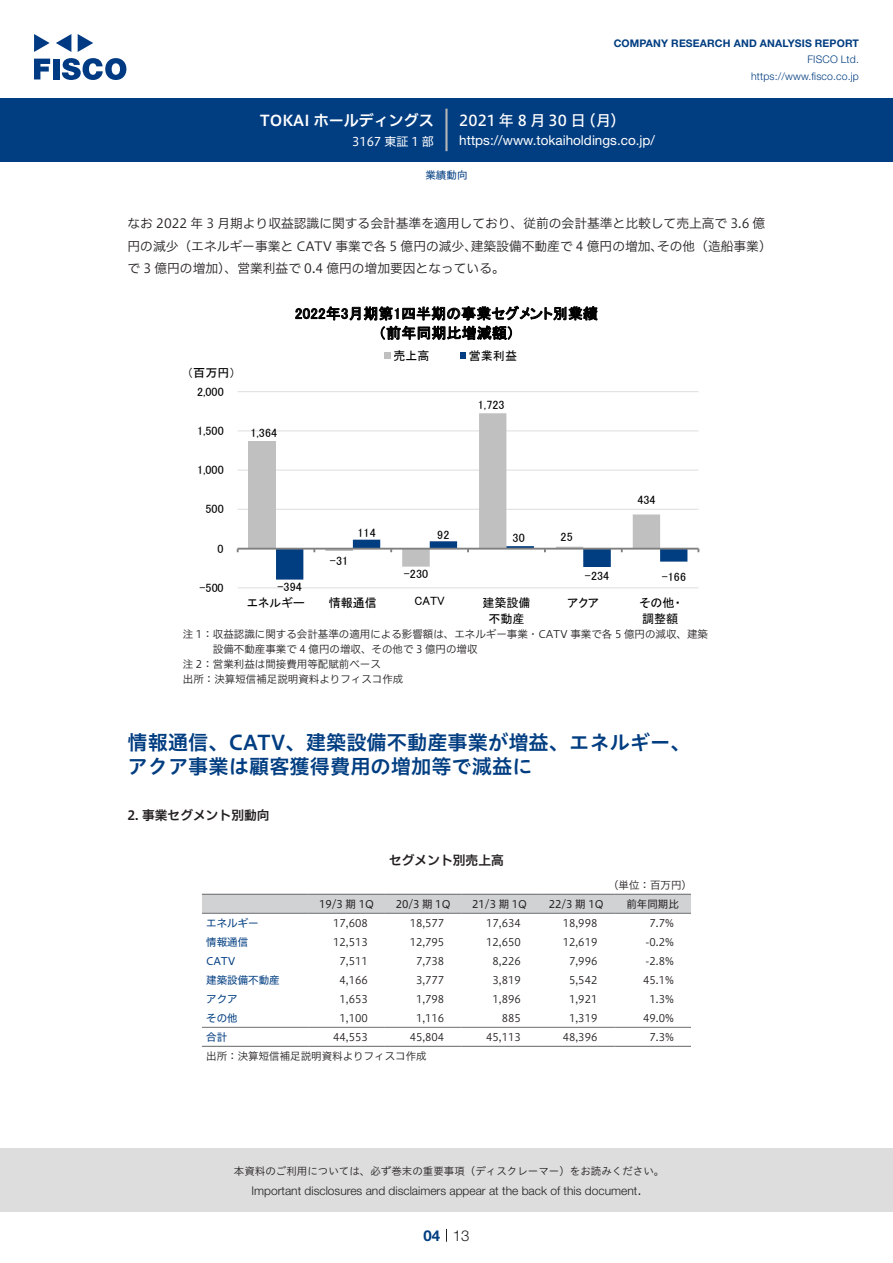
<style>
.page{position:relative;width:893px;height:1263px;background:#fff}
.page>*{position:absolute;margin:0;border:0;box-sizing:border-box;transform-origin:0 0}
.t1{font:20.25px/24px "Hiragino UD Sans Std W6";color:#003d81}
.t2{font:15px "Hiragino UD Sans F Std N W5";letter-spacing:.01em;color:#fff}
.t3{font:15px "Hiragino UD Sans F Std N W6";color:#fff}
.t4{font:300 15px "Helvetica Neue LT Std";color:#231f20}
.t5{font:700 15px "Helvetica Neue LT Std";color:#003d81}
.t6{font:14.85px/19.5px "MS P Gothic";letter-spacing:.01em;color:#000;text-align:center}
.t7{font:13.5px "Helvetica Neue LT Std";color:#fff}
.t8{font:12.75px/22.5px "Hiragino UD Sans F Std N W3";color:#231f20}
.t9{font:12.75px "Hiragino UD Sans F Std N W6";color:#231f20}
.t10{font:12.15px "MS P Gothic";color:#000}
.t11{font:12px "MS P Gothic";color:#000}
.t12{font:300 12px "Helvetica Neue LT Std";color:#231f20}
.t13{font:12px "Hiragino UD Sans F Std N W4";color:#fff}
.t14{font:10.5px "Hiragino UD Sans F Std N W3";color:#231f20}
.t15{font:10.5px "Hiragino UD Sans Std W3";color:#231f20}
.t16{font:10.5px "Hiragino UD Sans F Std N W4";color:#231f20}
.t17{font:700 10.5px "Helvetica Neue LT Std";letter-spacing:.015em;color:#003d81}
.t18{font:300 10.5px/16.5px "Helvetica Neue LT Std";letter-spacing:.015em;color:#003d81;text-align:right}
.t19{font:10.5px "Hiragino UD Sans F Std N W4";color:#003d81}
</style>
<div class="page">
<div style="left:0;top:1148px;width:893px;height:64px;background:#ddd"></div>
<svg style="left:34px;top:59px;width:16px;height:20px"></svg>
<div style="left:53px;top:59px;width:6px;height:20px;background:#003a83"></div>
<svg style="left:62px;top:58px;width:64px;height:22px"></svg>
<svg style="left:34px;top:34px;width:16px;height:18px"></svg>
<svg style="left:78px;top:34px;width:15px;height:18px"></svg>
<svg style="left:56px;top:34px;width:15px;height:18px"></svg>
<div style="left:0;top:98px;width:893px;height:64px;background:#003d81"></div>
<hr style="left:445px;top:109px;width:3px;height:42px;background:#b5b5b6">
<svg style="left:446px;top:1229px;width:1px;height:13px"></svg>
<hr style="left:238px;top:587px;width:460px;height:1px;background:#ddd">
<hr style="left:238px;top:509px;width:460px;height:1px;background:#ddd">
<hr style="left:238px;top:470px;width:460px;height:1px;background:#ddd">
<hr style="left:238px;top:430px;width:460px;height:1px;background:#ddd">
<hr style="left:238px;top:391px;width:460px;height:1px;background:#ddd">
<div style="left:249px;top:441px;width:27px;height:108px;background:#c0c0c0"></div>
<svg style="left:325px;top:413px;width:335px;height:127px"></svg>
<hr style="left:238px;top:548px;width:460px;height:2px;background:#808080">
<svg style="left:276px;top:540px;width:411px;height:40px"></svg>
<svg style="left:385px;top:353px;width:6px;height:6px"></svg>
<svg style="left:460px;top:353px;width:6px;height:6px"></svg>
<div style="left:202px;top:895px;width:489px;height:18px;background:#d1d2d4"></div>
<hr style="left:202px;top:913px;width:106px;height:1px;background:#6c6d70">
<hr style="left:308px;top:913px;width:77px;height:1px;background:#6c6d70">
<hr style="left:385px;top:913px;width:76px;height:1px;background:#6c6d70">
<hr style="left:461px;top:913px;width:77px;height:1px;background:#6c6d70">
<hr style="left:538px;top:913px;width:76px;height:1px;background:#6c6d70">
<hr style="left:614px;top:913px;width:77px;height:1px;background:#6c6d70">
<hr style="left:202px;top:1027px;width:106px;height:1px;background:#6c6d70">
<hr style="left:308px;top:1027px;width:77px;height:1px;background:#6c6d70">
<hr style="left:385px;top:1027px;width:76px;height:1px;background:#6c6d70">
<hr style="left:461px;top:1027px;width:77px;height:1px;background:#6c6d70">
<hr style="left:538px;top:1027px;width:76px;height:1px;background:#6c6d70">
<hr style="left:614px;top:1027px;width:77px;height:1px;background:#6c6d70">
<hr style="left:202px;top:894px;width:106px;height:1px;background:#6c6d70">
<hr style="left:308px;top:894px;width:77px;height:1px;background:#6c6d70">
<hr style="left:385px;top:894px;width:76px;height:1px;background:#6c6d70">
<hr style="left:461px;top:894px;width:77px;height:1px;background:#6c6d70">
<hr style="left:538px;top:894px;width:76px;height:1px;background:#6c6d70">
<hr style="left:614px;top:894px;width:77px;height:1px;background:#6c6d70">
<hr style="left:202px;top:1046px;width:106px;height:1px;background:#6c6d70">
<hr style="left:308px;top:1046px;width:77px;height:1px;background:#6c6d70">
<hr style="left:385px;top:1046px;width:76px;height:1px;background:#6c6d70">
<hr style="left:461px;top:1046px;width:77px;height:1px;background:#6c6d70">
<hr style="left:538px;top:1046px;width:76px;height:1px;background:#6c6d70">
<hr style="left:614px;top:1046px;width:77px;height:1px;background:#6c6d70">
<h2 class="t3" style="left:260px;top:109px;width:175px">TOKAI ホールディングス</h2>
<p class="t13" style="left:352px;top:132px;width:83px">3167 東証 1 部</p>
<p class="t17" style="left:614px;top:37px;width:247px">COMPANY RESEARCH AND ANALYSIS REPORT</p>
<p class="t18" style="left:751px;top:51px;width:109px">FISCO Ltd. https://www.fisco.co j p.</p>
<h2 class="t2" style="left:581px;top:109px;width:46px">（月(</h2>
<h2 class="t2" style="left:459px;top:109px;width:128px">2021年 8 月30 日</h2>
<p class="t7" style="left:459px;top:132px;width:197px">https://www.tokaiholdings.co j p. /</p>
<p class="t19" style="left:425px;top:167px;width:43px">業績動向</p>
<p class="t8" style="left:657px;top:211px;width:116px;text-indent:-529px">なお 2022 年 3 月期より収益認識に関する会計基準を適用しており、従前の会計基準と比較して売上高で 3.6 億その他（造船事業(</p>
<p class="t8" style="left:128px;top:234px;width:379px">円の減少（エネルギー事業と CATV 事業で各 5 億円の減少、<br>で 3 億円の増加）、営業利益で 0.4 億円の増加要因となっている。</p>
<p class="t8" style="left:471px;top:234px;width:194px">建築設備不動産で 4 億円の増加、</p>
<p class="t11" style="left:187px;top:367px;width:50px">（百万円(</p>
<p class="t11" style="left:197px;top:385px;width:28px">2,000</p>
<p class="t11" style="left:197px;top:424px;width:28px">1,500</p>
<p class="t11" style="left:197px;top:464px;width:28px">1,000</p>
<p class="t11" style="left:206px;top:503px;width:20px">500</p>
<p class="t11" style="left:218px;top:542px;width:8px">0</p>
<p class="t11" style="left:200px;top:581px;width:26px">-500</p>
<h3 class="t6" style="left:295px;top:304px;width:304px">2022年3月期第1四半期の事業セグメント別業績（前年同期比増減額(</h3>
<p class="t11" style="left:469px;top:349px;width:50px">営業利益</p>
<p class="t11" style="left:393px;top:349px;width:38px">売上高</p>
<p class="t11" style="left:250px;top:427px;width:28px">1,364</p>
<p class="t11" style="left:478px;top:399px;width:28px">1,723</p>
<p class="t11" style="left:277px;top:580px;width:26px">-394</p>
<p class="t11" style="left:247px;top:597px;width:59px">エネルギー</p>
<p class="t10" style="left:330px;top:555px;width:20px">-31</p>
<p class="t11" style="left:357px;top:527px;width:20px">114</p>
<p class="t11" style="left:329px;top:597px;width:50px">情報通信</p>
<p class="t11" style="left:437px;top:528px;width:14px">92</p>
<p class="t11" style="left:404px;top:568px;width:26px">-230</p>
<p class="t11" style="left:415px;top:595px;width:32px">CATV</p>
<p class="t10" style="left:513px;top:532px;width:14px">30</p>
<p class="t11" style="left:482px;top:597px;width:50px">建築設備</p>
<p class="t11" style="left:488px;top:612px;width:38px">不動産</p>
<p class="t11" style="left:561px;top:531px;width:14px">25</p>
<p class="t11" style="left:585px;top:569px;width:26px">-234</p>
<p class="t11" style="left:568px;top:597px;width:33px">アクア</p>
<p class="t11" style="left:637px;top:494px;width:20px">434</p>
<p class="t11" style="left:662px;top:570px;width:26px">-166</p>
<p class="t11" style="left:639px;top:597px;width:43px">その他・</p>
<p class="t11" style="left:642px;top:612px;width:38px">調整額</p>
<p class="t14" style="left:183px;top:626px;width:527px">注 1：収益認識に関する会計基準の適用による影響額は、エネルギー事業・CATV 事業で各 5 億円の減収、建築</p>
<p class="t14" style="left:213px;top:641px;width:266px">設備不動産事業で 4 億円の増収、その他で 3 億円の増収</p>
<p class="t14" style="left:183px;top:656px;width:200px">注 2：営業利益は間接費用等配賦前ベース</p>
<p class="t14" style="left:183px;top:671px;width:222px">出所：決算短信補足説明資料よりフィスコ作成</p>
<h1 class="t1" style="left:128px;top:729px;width:565px">情報通信、CATV、建築設備不動産事業が増益、エネルギー、アクア事業は顧客獲得費用の増加等で減益に</h1>
<p class="t9" style="left:128px;top:806px;width:144px">2. 事業セグメント別動向</p>
<p class="t9" style="left:389px;top:851px;width:116px">セグメント別売上高</p>
<p class="t14" style="left:608px;top:877px;width:85px">（単位：百万円(</p>
<p class="t16" style="left:626px;top:896px;width:54px">前年同期比</p>
<p class="t16" style="left:319px;top:896px;width:56px">19/3 期 1Q</p>
<p class="t16" style="left:396px;top:896px;width:56px">20/3 期 1Q</p>
<p class="t16" style="left:472px;top:896px;width:56px">21/3 期 1Q</p>
<p class="t16" style="left:549px;top:896px;width:56px">22/3 期 1Q</p>
<p class="t19" style="left:206px;top:915px;width:54px">エネルギー</p>
<p class="t14" style="left:333px;top:915px;width:36px">17,608</p>
<p class="t14" style="left:410px;top:915px;width:36px">18,577</p>
<p class="t14" style="left:486px;top:915px;width:36px">17,634</p>
<p class="t14" style="left:563px;top:915px;width:36px">18,998</p>
<p class="t14" style="left:650px;top:915px;width:26px">7.7%</p>
<p class="t19" style="left:206px;top:934px;width:43px">情報通信</p>
<p class="t14" style="left:333px;top:934px;width:36px">12,513</p>
<p class="t14" style="left:410px;top:934px;width:36px">12,795</p>
<p class="t14" style="left:486px;top:934px;width:36px">12,650</p>
<p class="t14" style="left:563px;top:934px;width:36px">12,619</p>
<p class="t14" style="left:646px;top:934px;width:30px">-0.2%</p>
<p class="t19" style="left:206px;top:953px;width:31px">CATV</p>
<p class="t14" style="left:339px;top:953px;width:30px">7,511</p>
<p class="t14" style="left:416px;top:953px;width:30px">7,738</p>
<p class="t14" style="left:493px;top:953px;width:30px">8,226</p>
<p class="t14" style="left:569px;top:953px;width:30px">7,996</p>
<p class="t14" style="left:646px;top:953px;width:30px">-2.8%</p>
<p class="t19" style="left:206px;top:972px;width:75px">建築設備不動産</p>
<p class="t14" style="left:339px;top:972px;width:30px">4,166</p>
<p class="t14" style="left:416px;top:972px;width:30px">3,777</p>
<p class="t14" style="left:493px;top:972px;width:30px">3,819</p>
<p class="t14" style="left:569px;top:972px;width:30px">5,542</p>
<p class="t14" style="left:643px;top:972px;width:32px">45.1%</p>
<p class="t19" style="left:206px;top:991px;width:33px">アクア</p>
<p class="t14" style="left:339px;top:991px;width:30px">1,653</p>
<p class="t14" style="left:416px;top:991px;width:30px">1,798</p>
<p class="t14" style="left:493px;top:991px;width:30px">1,896</p>
<p class="t14" style="left:569px;top:991px;width:30px">1,921</p>
<p class="t14" style="left:650px;top:991px;width:26px">1.3%</p>
<p class="t19" style="left:206px;top:1010px;width:33px">その他</p>
<p class="t14" style="left:339px;top:1010px;width:30px">1,100</p>
<p class="t14" style="left:416px;top:1010px;width:30px">1,116</p>
<p class="t14" style="left:502px;top:1010px;width:21px">885</p>
<p class="t14" style="left:569px;top:1010px;width:30px">1,319</p>
<p class="t14" style="left:643px;top:1010px;width:32px">49.0%</p>
<p class="t19" style="left:206px;top:1029px;width:22px">合計</p>
<p class="t14" style="left:206px;top:1048px;width:222px">出所：決算短信補足説明資料よりフィスコ作成</p>
<p class="t14" style="left:333px;top:1029px;width:36px">44,553</p>
<p class="t14" style="left:410px;top:1029px;width:36px">45,804</p>
<p class="t14" style="left:486px;top:1029px;width:36px">45,113</p>
<p class="t14" style="left:563px;top:1029px;width:36px">48,396</p>
<p class="t14" style="left:650px;top:1029px;width:26px">7.3%</p>
<p class="t15" style="left:234px;top:1163px;width:432px">本資料のご利用については、必ず巻末の重要事項（ディスクレーマー）をお読みください。</p>
<h2 class="t4" style="left:637px;top:1180px;width:6px">.</h2>
<p class="t12" style="left:251px;top:1183px;width:387px">Important disclosures and disclaimers appear at the back of this document</p>
<h2 class="t5" style="left:423px;top:1226px;width:18px">04</h2>
<h2 class="t4" style="left:453px;top:1226px;width:18px">13</h2>
</div>
